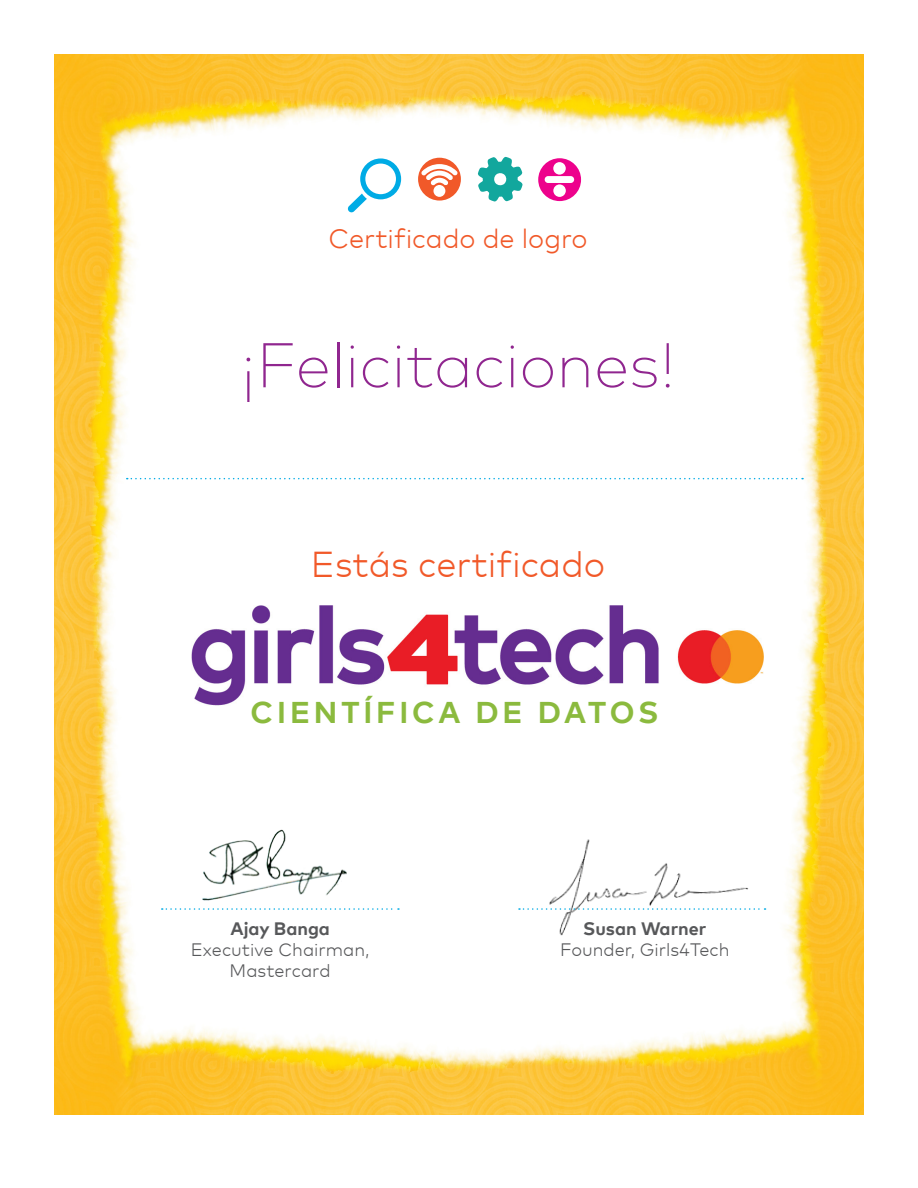
<style>
.page{position:relative;width:918px;height:1188px;background:#fff}
.page>*{position:absolute;margin:0;border:0;box-sizing:border-box;transform-origin:0 0}
.t1{font:200 63px "Mark Offc For MC";color:#90268f}
.t2{font:300 36px "Mark Offc For MC";color:#f15929}
.t3{font:700 30px "Mark Offc For MC";letter-spacing:.13em;color:#8bba3e}
.t4{font:300 27px "Mark Offc For MC";color:#f15929}
.t5{font:300 18px/21px "Mark Offc For MC";color:#57585a;text-align:center}
.s1{font-weight:700}
</style>
<div class="page">
<img style="left:54px;top:54px;width:810px;height:1061px">
<svg style="left:127px;top:478px;width:676px;height:1px"></svg>
<svg style="left:477px;top:155px;width:46px;height:49px"></svg>
<svg style="left:418px;top:158px;width:43px;height:43px"></svg>
<svg style="left:348px;top:158px;width:53px;height:54px"></svg>
<svg style="left:538px;top:158px;width:43px;height:43px"></svg>
<img style="left:203px;top:828px;width:144px;height:76px">
<svg style="left:162px;top:908px;width:237px;height:2px"></svg>
<img style="left:191px;top:605px;width:572px;height:100px">
<img style="left:538px;top:828px;width:219px;height:122px">
<svg style="left:519px;top:908px;width:247px;height:2px"></svg>
<p class="t4" style="left:329px;top:218px;width:260px">Certificado de logro</p>
<p class="t1" style="left:240px;top:318px;width:437px">¡Felicitaciones!</p>
<p class="t2" style="left:311px;top:537px;width:296px">Estás certificado</p>
<p class="t3" style="left:251px;top:690px;width:409px">CIENTÍFICA DE DATOS</p>
<p class="t5" style="left:191px;top:916px;width:180px"><span class="s1">Ajay Banga<br></span>Executive Chairman,<br>Mastercard</p>
<p class="t5" style="left:560px;top:917px;width:171px"><span class="s1">Susan Warner<br></span>Founder, Girls4Tech</p>
</div>
